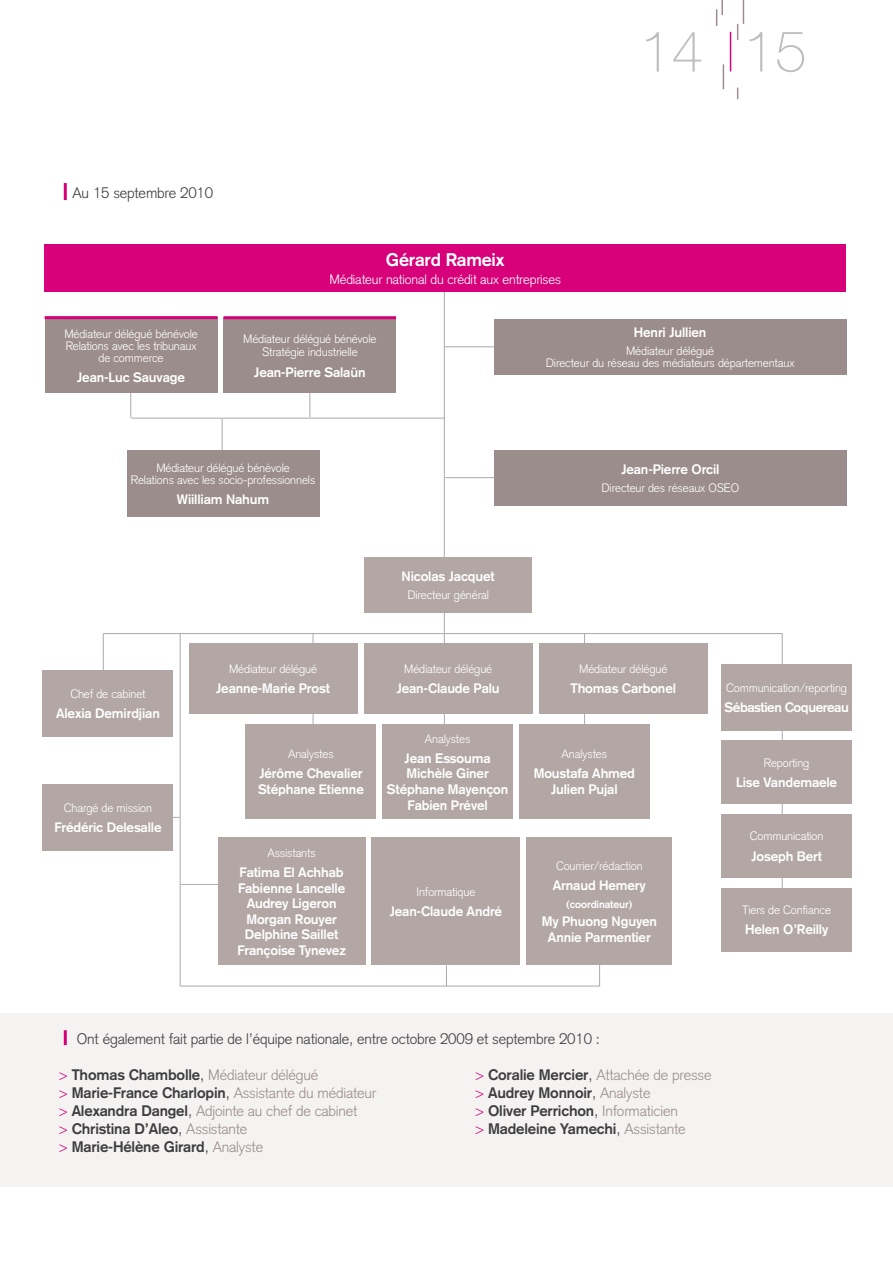
<style>
.page{position:relative;width:893px;height:1263px;background:#fff}
.page>*{position:absolute;margin:0;border:0;box-sizing:border-box;transform-origin:0 0}
.t1{font:100 57px "Helvetica Neue";color:#bdbec0}
.t2{font:700 18px "Akzidenz Grotesk";letter-spacing:-.01em;color:#fff}
.t3{font:700 15px/18px "Akzidenz Grotesk";letter-spacing:-.01em;color:#3e3d40}
.t4{font:300 15px "Akzidenz Grotesk";letter-spacing:-.01em;color:#3e3d40}
.t5{font:700 13.5px/15.6px "Akzidenz Grotesk";letter-spacing:-.01em;color:#fff;text-align:center}
.t6{font:300 13.5px "Akzidenz Grotesk";letter-spacing:-.01em;color:#fff}
.t7{font:700 13.5px "Akzidenz Grotesk";letter-spacing:-.03em;color:#fff}
.t8{font:300 12px/12px "Akzidenz Grotesk";letter-spacing:-.01em;color:#fff;text-align:center}
.t9{font:700 10.5px "Akzidenz Grotesk";letter-spacing:-.01em;color:#fff}
.s1{font-weight:300;color:#d7007a}
.s2{font-weight:300}
.s3{font-weight:300;color:#9a8d8b}
</style>
<div class="page">
<div style="left:0;top:1013px;width:893px;height:174px;background:#f5f3f2"></div>
<hr style="left:64px;top:1030px;width:3px;height:15px;background:#d7007a">
<hr style="left:64px;top:183px;width:3px;height:17px;background:#d7007a">
<hr style="left:444px;top:287px;width:1px;height:461px;background:#adaeb0">
<hr style="left:782px;top:633px;width:1px;height:48px;background:#adaeb0">
<hr style="left:782px;top:720px;width:1px;height:215px;background:#adaeb0">
<hr style="left:103px;top:633px;width:1px;height:48px;background:#adaeb0">
<svg style="left:179px;top:632px;width:422px;height:355px"></svg>
<hr style="left:309px;top:372px;width:1px;height:45px;background:#adaeb0">
<hr style="left:130px;top:372px;width:1px;height:46px;background:#adaeb0">
<hr style="left:131px;top:418px;width:314px;height:1px;background:#adaeb0">
<hr style="left:103px;top:633px;width:679px;height:1px;background:#adaeb0">
<hr style="left:445px;top:477px;width:50px;height:1px;background:#adaeb0">
<div style="left:494px;top:451px;width:352px;height:55px;background:#9a8d8b"></div>
<div style="left:45px;top:318px;width:172px;height:75px;background:#9a8d8b"></div>
<div style="left:224px;top:318px;width:172px;height:75px;background:#9a8d8b"></div>
<div style="left:364px;top:557px;width:168px;height:56px;background:#b2a7a5"></div>
<div style="left:372px;top:838px;width:148px;height:127px;background:#b2a7a5"></div>
<div style="left:526px;top:838px;width:146px;height:127px;background:#b2a7a5"></div>
<div style="left:218px;top:838px;width:147px;height:127px;background:#b2a7a5"></div>
<div style="left:364px;top:643px;width:168px;height:70px;background:#b2a7a5"></div>
<div style="left:189px;top:643px;width:168px;height:70px;background:#b2a7a5"></div>
<div style="left:539px;top:643px;width:169px;height:70px;background:#b2a7a5"></div>
<div style="left:383px;top:724px;width:130px;height:95px;background:#b2a7a5"></div>
<div style="left:246px;top:724px;width:130px;height:95px;background:#b2a7a5"></div>
<div style="left:519px;top:724px;width:130px;height:95px;background:#b2a7a5"></div>
<div style="left:43px;top:670px;width:130px;height:66px;background:#b2a7a5"></div>
<div style="left:722px;top:665px;width:130px;height:66px;background:#b2a7a5"></div>
<div style="left:722px;top:814px;width:130px;height:64px;background:#b2a7a5"></div>
<div style="left:722px;top:741px;width:130px;height:63px;background:#b2a7a5"></div>
<div style="left:722px;top:888px;width:130px;height:63px;background:#b2a7a5"></div>
<div style="left:44px;top:245px;width:802px;height:47px;background:#d7007a"></div>
<hr style="left:181px;top:884px;width:37px;height:1px;background:#adaeb0">
<svg style="left:446px;top:965px;width:1px;height:21px"></svg>
<hr style="left:45px;top:316px;width:172px;height:3px;background:#d7007a">
<hr style="left:224px;top:316px;width:172px;height:3px;background:#d7007a">
<hr style="left:222px;top:419px;width:1px;height:44px;background:#adaeb0">
<div style="left:127px;top:451px;width:192px;height:66px;background:#9a8d8b"></div>
<hr style="left:445px;top:346px;width:49px;height:1px;background:#adaeb0">
<div style="left:494px;top:319px;width:352px;height:55px;background:#9a8d8b"></div>
<div style="left:43px;top:784px;width:130px;height:66px;background:#b2a7a5"></div>
<svg style="left:716px;top:0;width:7px;height:26px"></svg>
<hr style="left:730px;top:32px;width:1px;height:39px;background:#d7007a">
<svg style="left:737px;top:0;width:7px;height:40px"></svg>
<svg style="left:723px;top:64px;width:1px;height:25px"></svg>
<h1 class="t1" style="left:640px;top:19px;width:168px">14 15</h1>
<p class="t4" style="left:73px;top:184px;width:142px">Au 15 septembre 2010</p>
<p class="t8" style="left:64px;top:328px;width:135px">Médiateur délégué bénévole<br>Relations avec les tribunaux de commerce</p>
<p class="t5" style="left:77px;top:369px;width:109px">Jean-Luc Sauvage</p>
<h2 class="t2" style="left:386px;top:249px;width:120px">Gérard Rameix</h2>
<p class="t6" style="left:329px;top:272px;width:233px">Médiateur national du crédit aux entreprises</p>
<p class="t8" style="left:243px;top:332px;width:135px;line-height:13.5px">Médiateur délégué bénévole<br>Stratégie industrielle</p>
<p class="t5" style="left:254px;top:364px;width:113px">Jean-Pierre Salaün</p>
<p class="t5" style="left:634px;top:324px;width:74px">Henri Jullien</p>
<p class="t8" style="left:546px;top:345px;width:250px">Médiateur délégué<br>Directeur du réseau des médiateurs départementaux</p>
<p class="t8" style="left:131px;top:462px;width:186px">Médiateur délégué bénévole<br>Relations avec les socio-professionnels</p>
<p class="t5" style="left:177px;top:492px;width:94px">Wiilliam Nahum</p>
<p class="t8" style="left:70px;top:687px;width:77px">Chef de cabinet</p>
<p class="t5" style="left:56px;top:705px;width:105px">Alexia Demirdjian</p>
<p class="t8" style="left:64px;top:802px;width:90px">Chargé de mission</p>
<p class="t5" style="left:54px;top:819px;width:109px">Frédéric Delesalle</p>
<p class="t5" style="left:402px;top:569px;width:95px">Nicolas Jacquet</p>
<p class="t8" style="left:407px;top:589px;width:83px">Directeur général</p>
<p class="t8" style="left:229px;top:663px;width:90px">Médiateur délégué</p>
<p class="t5" style="left:216px;top:680px;width:115px">Jeanne-Marie Prost</p>
<p class="t8" style="left:288px;top:748px;width:47px">Analystes</p>
<p class="t5" style="left:258px;top:766px;width:107px;text-align:left">Jérôme Chevalier<br>Stéphane Etienne</p>
<p class="t8" style="left:267px;top:847px;width:50px">Assistants</p>
<p class="t5" style="left:237px;top:864px;width:110px">Fatima El Achhab<br>Fabienne Lancelle<br>Audrey Ligeron<br>Morgan Rouyer<br>Delphine Saillet<br>Françoise Tynevez</p>
<p class="t8" style="left:404px;top:663px;width:90px">Médiateur délégué</p>
<p class="t5" style="left:397px;top:680px;width:105px">Jean-Claude Palu</p>
<p class="t8" style="left:425px;top:732px;width:47px">Analystes</p>
<p class="t5" style="left:387px;top:750px;width:123px">Jean Essouma<br>Michèle Giner<br>Stéphane Mayençon<br>Fabien Prével</p>
<p class="t8" style="left:416px;top:886px;width:60px">Informatique</p>
<p class="t5" style="left:390px;top:903px;width:114px">Jean-Claude André</p>
<p class="t5" style="left:621px;top:462px;width:100px">Jean-Pierre Orcil</p>
<p class="t8" style="left:601px;top:482px;width:116px">Directeur des réseaux Ose</p>
<p class="t8" style="left:731px;top:482px;width:10px">o</p>
<p class="t8" style="left:579px;top:663px;width:90px">Médiateur délégué</p>
<p class="t5" style="left:571px;top:680px;width:107px">Thomas Carbonel</p>
<p class="t8" style="left:562px;top:748px;width:47px">Analystes</p>
<p class="t5" style="left:534px;top:766px;width:103px">Moustafa Ahmed<br>Julien Pujal</p>
<p class="t8" style="left:556px;top:860px;width:88px">Courrier/rédaction</p>
<p class="t5" style="left:553px;top:878px;width:94px">Arnaud Hemery</p>
<p class="t9" style="left:566px;top:898px;width:68px">(coordinateur)</p>
<p class="t5" style="left:542px;top:913px;width:117px">My Phuong Nguyen<br>Annie Parmentier</p>
<p class="t8" style="left:726px;top:682px;width:122px">Communication/reporting</p>
<p class="t7" style="left:724px;top:700px;width:126px">Sébastien Coquereau</p>
<p class="t8" style="left:764px;top:757px;width:47px">Reporting</p>
<p class="t5" style="left:736px;top:774px;width:102px">Lise Vandemaele</p>
<p class="t8" style="left:750px;top:830px;width:75px">Communication</p>
<p class="t5" style="left:751px;top:848px;width:72px">Joseph Bert</p>
<p class="t8" style="left:742px;top:904px;width:90px">Tiers de Confiance</p>
<p class="t5" style="left:745px;top:922px;width:85px">Helen O’Reilly</p>
<p class="t4" style="left:77px;top:1030px;width:525px">Ont également fait partie de l’équipe nationale, entre octobre 2009 et septembre 2010 :</p>
<p class="t3" style="left:59px;top:1066px;width:319px"><span class="s1">&gt;</span> Thomas Chambolle<span class="s2">,</span> <span class="s3">Médiateur délégué<br></span><span class="s1">&gt;</span> Marie-France Charlopin<span class="s2">,</span> <span class="s3">Assistante du médiateur </span><span class="s1">&gt;</span> Alexandra Dangel<span class="s2">,</span> <span class="s3">Adjointe au chef de cabinet<br></span><span class="s1">&gt;</span> Christina D’Aleo<span class="s2">,</span> <span class="s3">Assistante<br></span><span class="s1">&gt;</span> Marie-Hélène Girard<span class="s2">,</span> <span class="s3">Analyste</span></p>
<p class="t3" style="left:475px;top:1066px;width:238px"><span class="s1">&gt;</span> Coralie Mercier<span class="s2">,</span> <span class="s3">Attachée de presse </span><span class="s1">&gt;</span> Audrey Monnoir<span class="s2">,</span> <span class="s3">Analyste<br></span><span class="s1">&gt;</span> Oliver Perrichon<span class="s2">,</span> <span class="s3">Informaticien<br></span><span class="s1">&gt;</span> Madeleine Yamechi<span class="s2">,</span> <span class="s3">Assistante</span></p>
</div>
